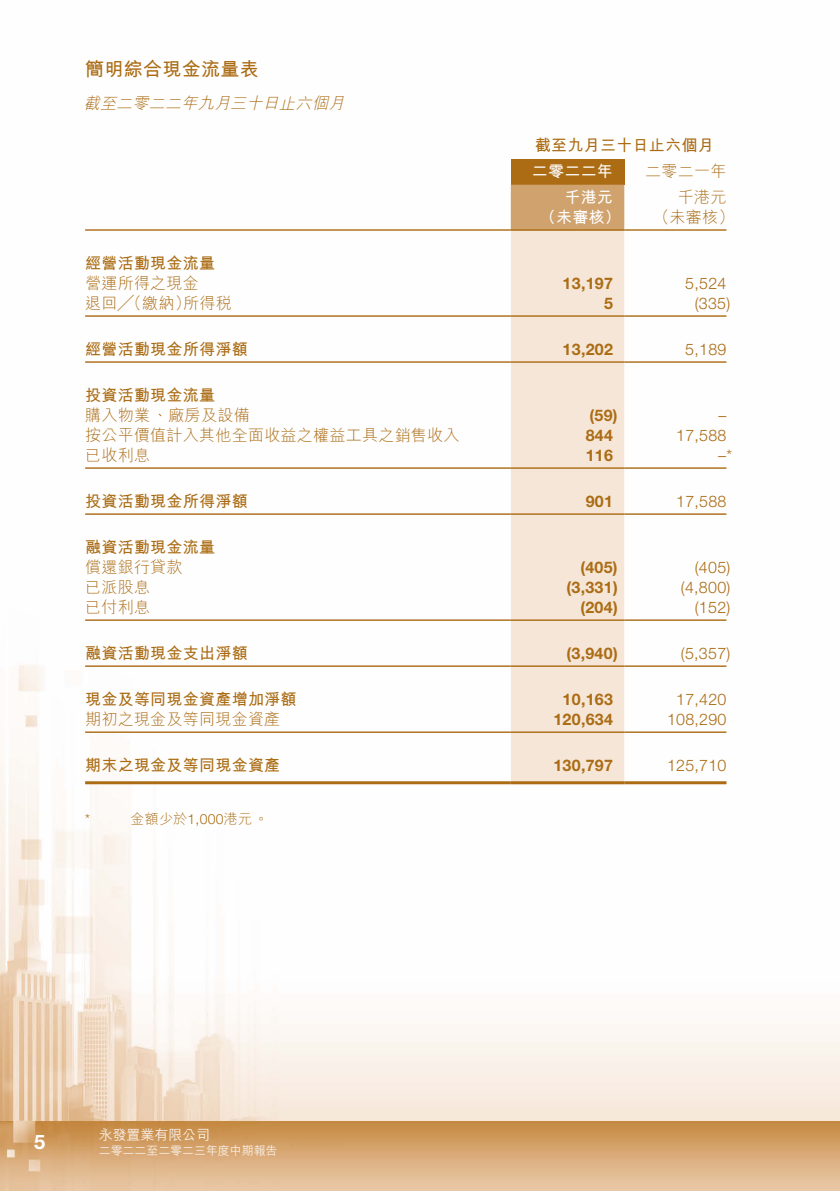
<style>
.page{position:relative;width:840px;height:1191px;background:#fff}
.page>*{position:absolute;margin:0;border:0;box-sizing:border-box;transform-origin:0 0}
.t1{font:700 20px "Helvetica Neue LT Std";color:#fff}
.t2{font:700 19px "M Hei HK";letter-spacing:.015em;color:#ab6c14}
.t3{font:300 16px "M Hei HK";letter-spacing:.015em;color:#ab6c14}
.t4{font:700 16px "M Hei HK";letter-spacing:.015em;color:#ab6c14}
.t5{font:300 16px "Helvetica Neue LT Std";letter-spacing:.015em;color:#ab6c14}
.t6{font:700 16px "Helvetica Neue LT Std";letter-spacing:.015em;color:#ab6c14}
.t7{font:italic 300 16px "M Hei HK";color:#ab6c14}
.t8{font:700 16px "M Hei HK";letter-spacing:.015em;color:#fff}
.t9{font:300 14px "M Hei HK";letter-spacing:.015em;color:#ab6c14}
.t10{font:500 14px "M Hei HK";letter-spacing:-.015em;color:#f8ede4}
.t11{font:300 14px "Helvetica Neue LT Std";color:#ab6c14}
.t12{font:500 12px "M Hei HK";letter-spacing:-.015em;color:#f8ede4}
.s1{font-family:"Helvetica Neue LT Std"}
</style>
<div class="page">
<img style="left:0;top:159px;width:839px;height:1032px">
<div style="left:510px;top:159px;width:114px;height:26px;background:#ab6c14"></div>
<div style="left:510px;top:185px;width:114px;height:44px;background:#d0a26d"></div>
<div style="left:510px;top:231px;width:114px;height:550px;background:#f5e6d8"></div>
<hr style="left:85px;top:229px;width:425px;height:2px;background:#ab6c14">
<hr style="left:510px;top:229px;width:114px;height:2px;background:#ab6c14">
<hr style="left:624px;top:229px;width:102px;height:2px;background:#ab6c14">
<hr style="left:85px;top:315px;width:425px;height:2px;background:#ab6c14">
<hr style="left:510px;top:315px;width:114px;height:2px;background:#ab6c14">
<hr style="left:624px;top:315px;width:102px;height:2px;background:#ab6c14">
<hr style="left:85px;top:361px;width:425px;height:2px;background:#ab6c14">
<hr style="left:510px;top:361px;width:114px;height:2px;background:#ab6c14">
<hr style="left:624px;top:361px;width:102px;height:2px;background:#ab6c14">
<hr style="left:85px;top:467px;width:425px;height:2px;background:#ab6c14">
<hr style="left:510px;top:467px;width:114px;height:2px;background:#ab6c14">
<hr style="left:624px;top:467px;width:102px;height:2px;background:#ab6c14">
<hr style="left:85px;top:513px;width:425px;height:2px;background:#ab6c14">
<hr style="left:510px;top:513px;width:114px;height:2px;background:#ab6c14">
<hr style="left:624px;top:513px;width:102px;height:2px;background:#ab6c14">
<hr style="left:85px;top:619px;width:425px;height:2px;background:#ab6c14">
<hr style="left:510px;top:619px;width:114px;height:2px;background:#ab6c14">
<hr style="left:624px;top:619px;width:102px;height:2px;background:#ab6c14">
<hr style="left:85px;top:665px;width:425px;height:2px;background:#ab6c14">
<hr style="left:510px;top:665px;width:114px;height:2px;background:#ab6c14">
<hr style="left:624px;top:665px;width:102px;height:2px;background:#ab6c14">
<hr style="left:85px;top:731px;width:425px;height:2px;background:#ab6c14">
<hr style="left:510px;top:731px;width:114px;height:2px;background:#ab6c14">
<hr style="left:624px;top:731px;width:102px;height:2px;background:#ab6c14">
<hr style="left:85px;top:781px;width:425px;height:3px;background:#ab6c14">
<hr style="left:510px;top:781px;width:114px;height:3px;background:#ab6c14">
<hr style="left:624px;top:781px;width:102px;height:3px;background:#ab6c14">
<p class="t2" style="left:85px;top:55px;width:175px">簡明綜合現金流量表</p>
<p class="t7" style="left:84px;top:92px;width:266px">截至二零二二年九月三十日止六個月</p>
<p class="t4" style="left:534px;top:134px;width:180px">截至九月三十日止六個月</p>
<p class="t3" style="left:645px;top:160px;width:83px">二零二一年</p>
<p class="t8" style="left:531px;top:159px;width:83px">二零二二年</p>
<p class="t8" style="left:564px;top:185px;width:50px">千港元</p>
<p class="t3" style="left:677px;top:185px;width:50px">千港元</p>
<p class="t8" style="left:539px;top:205px;width:83px">（未審核）</p>
<p class="t3" style="left:653px;top:205px;width:83px">（未審核(</p>
<p class="t4" style="left:85px;top:251px;width:131px">經營活動現金流量</p>
<p class="t3" style="left:85px;top:272px;width:115px">營運所得之現金</p>
<p class="t6" style="left:562px;top:273px;width:52px">13,197</p>
<p class="t5" style="left:685px;top:273px;width:43px">5,524</p>
<p class="t3" style="left:85px;top:292px;width:107px">退回╱（繳納）</p>
<p class="t3" style="left:183px;top:292px;width:50px">所得稅</p>
<p class="t6" style="left:603px;top:293px;width:10px">5</p>
<p class="t5" style="left:694px;top:293px;width:37px">)335(</p>
<p class="t4" style="left:85px;top:337px;width:164px">經營活動現金所得淨額</p>
<p class="t4" style="left:85px;top:383px;width:131px">投資活動現金流量</p>
<p class="t6" style="left:562px;top:339px;width:52px">13,202</p>
<p class="t5" style="left:685px;top:339px;width:43px">5,189</p>
<p class="t3" style="left:85px;top:403px;width:166px">購入物業、廠房及設備</p>
<p class="t6" style="left:589px;top:405px;width:30px">)59(</p>
<p class="t5" style="left:718px;top:405px;width:9px">–</p>
<p class="t3" style="left:85px;top:423px;width:375px">按公平價值計入其他全面收益之權益工具之銷售收入</p>
<p class="t6" style="left:585px;top:425px;width:29px">844</p>
<p class="t5" style="left:675px;top:425px;width:52px">17,588</p>
<p class="t3" style="left:85px;top:443px;width:66px">已收利息</p>
<p class="t6" style="left:585px;top:445px;width:29px">116</p>
<p class="t5" style="left:717px;top:445px;width:15px">*–</p>
<p class="t4" style="left:85px;top:489px;width:164px">投資活動現金所得淨額</p>
<p class="t4" style="left:85px;top:535px;width:131px">融資活動現金流量</p>
<p class="t6" style="left:585px;top:491px;width:29px">901</p>
<p class="t5" style="left:675px;top:491px;width:52px">17,588</p>
<p class="t3" style="left:85px;top:555px;width:99px">償還銀行貸款</p>
<p class="t6" style="left:580px;top:557px;width:39px">)405(</p>
<p class="t5" style="left:694px;top:557px;width:37px">)405(</p>
<p class="t3" style="left:85px;top:575px;width:66px">已派股息</p>
<p class="t6" style="left:566px;top:577px;width:53px">)3,331(</p>
<p class="t5" style="left:680px;top:577px;width:51px">)4,800(</p>
<p class="t3" style="left:85px;top:595px;width:66px">已付利息</p>
<p class="t6" style="left:580px;top:597px;width:39px">)204(</p>
<p class="t5" style="left:694px;top:597px;width:37px">)152(</p>
<p class="t4" style="left:85px;top:641px;width:164px">融資活動現金支出淨額</p>
<p class="t6" style="left:566px;top:643px;width:53px">)3,940(</p>
<p class="t5" style="left:680px;top:643px;width:51px">)5,357(</p>
<p class="t4" style="left:85px;top:687px;width:213px">現金及等同現金資產增加淨額</p>
<p class="t6" style="left:562px;top:689px;width:52px">10,163</p>
<p class="t5" style="left:675px;top:689px;width:52px">17,420</p>
<p class="t3" style="left:85px;top:707px;width:196px">期初之現金及等同現金資產</p>
<p class="t6" style="left:553px;top:709px;width:61px">120,634</p>
<p class="t5" style="left:666px;top:709px;width:61px">108,290</p>
<p class="t4" style="left:85px;top:753px;width:196px">期末之現金及等同現金資產</p>
<p class="t6" style="left:553px;top:755px;width:61px">130,797</p>
<p class="t5" style="left:666px;top:755px;width:61px">125,710</p>
<p class="t11" style="left:85px;top:810px;width:6px">*</p>
<p class="t9" style="left:130px;top:809px;width:139px">金額少於<span class="s1">1,000</span>港元。</p>
<p class="t1" style="left:34px;top:1129px;width:13px">5</p>
<p class="t10" style="left:99px;top:1125px;width:113px">永發置業有限公司</p>
<p class="t12" style="left:99px;top:1141px;width:180px">二零二二至二零二三年度中期報告</p>
</div>
